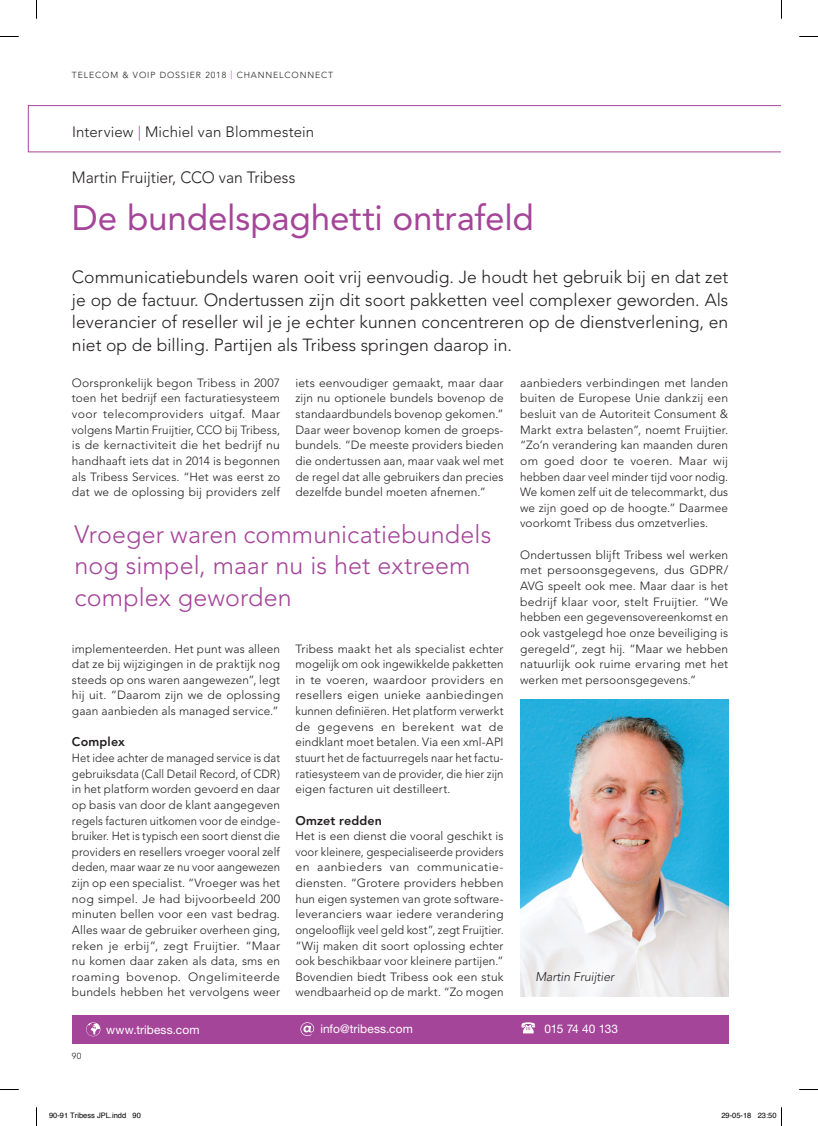
<style>
.page{position:relative;width:818px;height:1126px;background:#fff}
.page>*{position:absolute;margin:0;border:0;box-sizing:border-box;transform-origin:0 0}
.t1{font:35px "Avenir";letter-spacing:-.005em;color:#a54599}
.t2{font:300 25px/31.2px "Avenir";letter-spacing:.005em;color:#a54599}
.t3{font:300 17.5px/22.5px "Avenir";color:#231f20;text-align:justify}
.t4{font:300 16.25px "Avenir";color:#231f20;scale:.96 1}
.t5{font:300 15px "Avenir";letter-spacing:.005em;color:#231f20}
.t6{font:800 12.5px "Avenir";letter-spacing:.01em;color:#231f20}
.t7{font:italic 300 12.5px "Avenir";letter-spacing:-.005em;color:#231f20}
.t8{font:300 11.88px/15.6px "Avenir";letter-spacing:.01em;color:#231f20;text-align:justify}
.t9{font:300 11.88px/15.6px "Avenir";letter-spacing:.01em;color:#231f20;text-align:justify;scale:.95 1}
.t10{font:11.88px "Helvetica Neue LT Std";letter-spacing:.005em;color:#fff}
.t11{font:11.88px "Helvetica Neue LT Std";letter-spacing:-.035em;color:#fff}
.t12{font:300 8.75px "Avenir";letter-spacing:.1em;color:#231f20}
.t13{font:7.5px "Helvetica";color:#000}
.s1{font-size:8.62px;color:#a54599}
.s2{color:#a54599}
</style>
<div class="page">
<div style="left:28px;top:105px;width:755px;height:47px;border:1px solid #a54599"></div>
<img style="left:520px;top:699px;width:207px;height:297px">
<div style="left:72px;top:1015px;width:655px;height:28px;background:#a54599"></div>
<svg style="left:86px;top:1022px;width:14px;height:14px"></svg>
<svg style="left:300px;top:1022px;width:14px;height:13px"></svg>
<svg style="left:521px;top:1022px;width:14px;height:11px"></svg>
<div style="left:781px;top:27px;width:17px;height:183px;background:#fff"></div>
<svg style="left:0;top:36px;width:19px;height:1px"></svg>
<svg style="left:799px;top:36px;width:18px;height:1px"></svg>
<svg style="left:0;top:1089px;width:19px;height:1px"></svg>
<svg style="left:799px;top:1089px;width:18px;height:1px"></svg>
<svg style="left:36px;top:0;width:1px;height:19px"></svg>
<svg style="left:36px;top:1107px;width:1px;height:18px"></svg>
<p class="t12" style="left:72px;top:70px;width:262px">TELECOM &amp; VOIP DOSSIER 2018 <span class="s1">|</span> CHANNELCONNECT</p>
<p class="t5" style="left:72px;top:123px;width:243px">Interview <span class="s2">|</span> Michiel van Blommestein</p>
<h3 class="t4" style="left:72px;top:168px;width:234px">Martin Fruijtier, CCO van Tribess</h3>
<h1 class="t1" style="left:72px;top:198px;width:463px">De bundelspaghetti ontrafeld</h1>
<p class="t3" style="left:72px;top:266px;width:657px">Communicatiebundels waren ooit vrij eenvoudig. Je houdt het gebruik bij en dat zet je op de factuur. Ondertussen zijn dit soort pakketten veel complexer geworden. Als leverancier of reseller wil je je echter kunnen concentreren op de dienstverlening, en niet op de billing. Partijen als Tribess springen daarop in.</p>
<p class="t8" style="left:520px;top:375px;width:209px">aanbieders verbindingen met landen buiten de Europese Unie dankzij een besluit van de Autoriteit Consument &amp; Markt extra belasten”, noemt Fruijtier. “Zo’n verandering kan maanden duren om goed door te voeren. Maar wij hebben daar veel minder tijd voor nodig.<br>We komen zelf uit de telecommarkt, dus we zijn goed op de hoogte.” Daarmee voorkomt Tribess dus omzetverlies.</p>
<p class="t8" style="left:520px;top:547px;width:209px">Ondertussen blijft Tribess wel werken met persoonsgegevens, dus GDPR/ AVG speelt ook mee. Maar daar is het bedrijf klaar voor, stelt Fruijtier. “We hebben een gegevensovereenkomst en ook vastgelegd hoe onze beveiliging is geregeld”, zegt hij. “Maar we hebben natuurlijk ook ruime ervaring met het werken met persoonsgegevens.”</p>
<p class="t8" style="left:72px;top:375px;width:209px">Oorspronkelijk begon Tribess in 2007 toen het bedrijf een facturatiesysteem voor telecomproviders uitgaf. Maar volgens Martin Fruijtier, CCO bij Tribess, is de kernactiviteit die het bedrijf nu handhaaft iets dat in 2014 is begonnen als Tribess Services. “Het was eerst zo dat we de oplossing bij providers zelf</p>
<p class="t8" style="left:295px;top:375px;width:209px">iets eenvoudiger gemaakt, maar daar zijn nu optionele bundels bovenop de standaardbundels bovenop gekomen.” Daar weer bovenop komen de groeps&shy;bundels. “De meeste providers bieden die ondertussen aan, maar vaak wel met de regel dat alle gebruikers dan precies dezelfde bundel moeten afnemen.”</p>
<h2 class="t2" style="left:75px;top:519px;width:418px">Vroeger waren communicatiebundels nog simpel, maar nu is het extreem complex geworden</h2>
<p class="t8" style="left:72px;top:640px;width:209px">implementeerden. Het punt was alleen dat ze bij wijzigingen in de praktijk nog steeds op ons waren aangewezen”, legt hij uit. “Daarom zijn we de oplossing gaan aanbieden als managed service.”</p>
<p class="t6" style="left:72px;top:734px;width:54px">Complex</p>
<p class="t9" style="left:72px;top:750px;width:220px">Het idee achter de managed service is dat gebruiksdata (Call Detail Record, of CDR) in het platform worden gevoerd en daar op basis van door de klant aangegeven regels facturen uitkomen voor de eindge&shy;bruiker. Het is typisch een soort dienst die providers en resellers vroeger vooral zelf deden, maar waar ze nu voor aangewezen zijn op een specialist. “Vroeger was het nog simpel. Je had bijvoorbeeld 200 minuten bellen voor een vast bedrag.<br>Alles waar de gebruiker overheen ging, reken je erbij”, zegt Fruijtier. “Maar nu komen daar zaken als data, sms en roaming bovenop. Ongelimiteerde bundels hebben het vervolgens weer</p>
<p class="t10" style="left:106px;top:1022px;width:95px">www.tribess.com</p>
<p class="t10" style="left:320px;top:1022px;width:94px">info@tribess.com</p>
<p class="t11" style="left:544px;top:1021px;width:75px">015 74 40 133</p>
<p class="t8" style="left:295px;top:640px;width:209px">Tribess maakt het als specialist echter mogelijk om ook ingewikkelde pakketten in te voeren, waardoor providers en resellers eigen unieke aanbiedingen kunnen definiëren. Het platform verwerkt de gegevens en berekent wat de eindklant moet betalen. Via een xml-API stuurt het de factuurregels naar het factu&shy;ratiesysteem van de provider, die hier zijn eigen facturen uit destilleert.</p>
<p class="t6" style="left:295px;top:812px;width:88px">Omzet redden</p>
<p class="t8" style="left:295px;top:828px;width:209px">Het is een dienst die vooral geschikt is voor kleinere, gespecialiseerde providers en aanbieders van communicatie&shy;diensten. “Grotere providers hebben hun eigen systemen van grote software&shy;leveranciers waar iedere verandering ongelooflijk veel geld kost”, zegt Fruijtier. “Wij maken dit soort oplossing echter ook beschikbaar voor kleinere partijen.” Bovendien biedt Tribess ook een stuk wendbaarheid op de markt. “Zo mogen</p>
<p class="t7" style="left:535px;top:969px;width:80px">Martin Fruijtier</p>
<p class="t12" style="left:72px;top:1050px;width:11px">90</p>
<p class="t13" style="left:49px;top:1109px;width:93px">90-91 Tribess JPL.indd 90</p>
<p class="t13" style="left:721px;top:1109px;width:57px">29-05-18 23:50</p>
</div>
